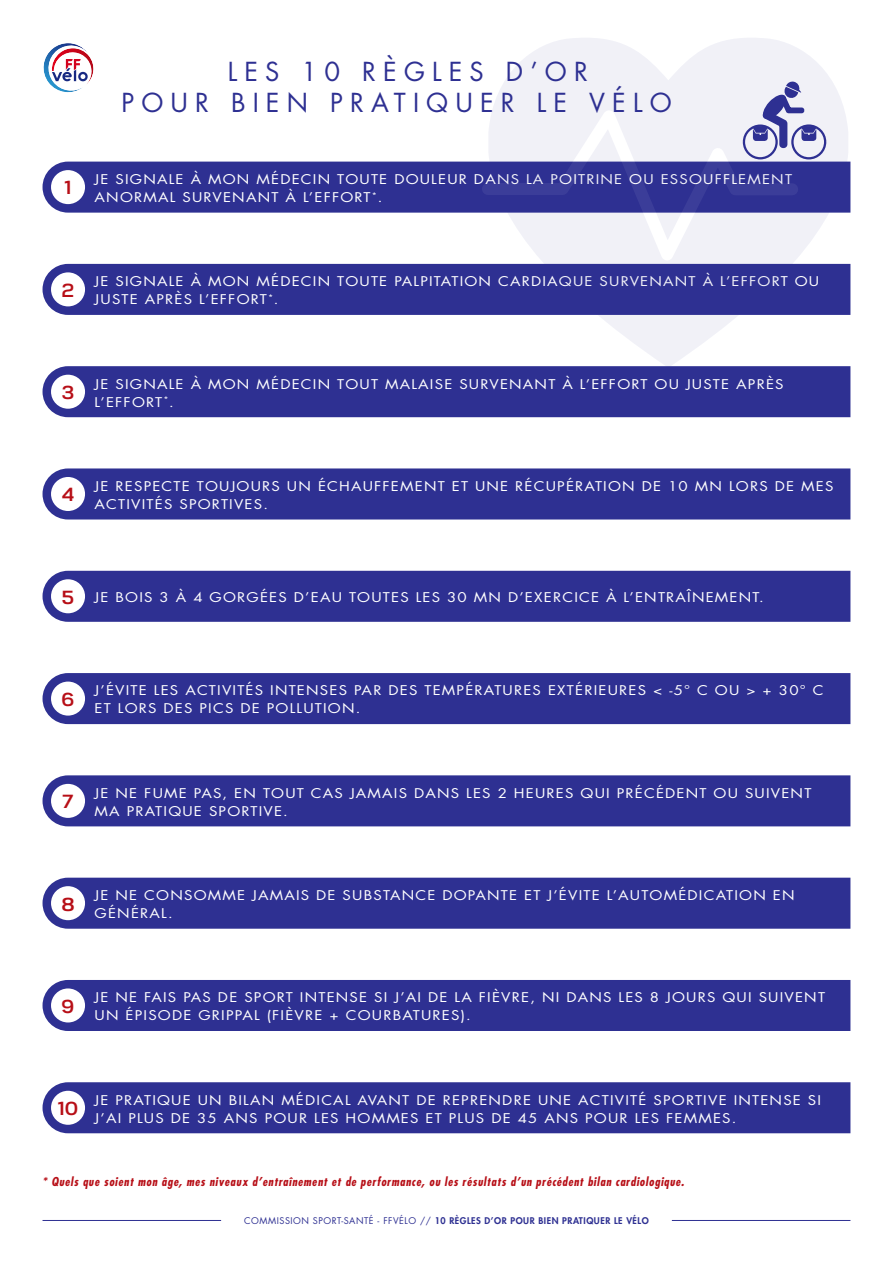
<style>
.page{position:relative;width:893px;height:1263px;background:#fff}
.page>*{position:absolute;margin:0;border:0;box-sizing:border-box;transform-origin:0 0}
.t1{font:25.5px/30.6px "Futura";letter-spacing:.28em;color:#2e3092}
.t2{font:700 19.5px "Corbert";color:#b70f17}
.t3{font:13.05px/18px "Futura";letter-spacing:.08em;color:#fff;scale:1.15 1}
.t4{font:italic 700 condensed 12px "Futura";color:#b70f17}
.t5{font:800 9px "Futura";letter-spacing:.06em;color:#2e3092}
.s1{font-family:"Corbert";font-weight:700;font-size:19.5px;color:#b70f17}
.s2{font-weight:400}
</style>
<div class="page">
<div style="left:43px;top:162px;width:807px;height:51px;background:#2e3092"></div>
<div style="left:51px;top:170px;width:34px;height:34px;background:#fff;border-radius:50%"></div>
<div style="left:43px;top:264px;width:807px;height:51px;background:#2e3092"></div>
<div style="left:51px;top:272px;width:34px;height:34px;background:#fff;border-radius:50%"></div>
<div style="left:43px;top:366px;width:807px;height:51px;background:#2e3092"></div>
<div style="left:51px;top:375px;width:34px;height:34px;background:#fff;border-radius:50%"></div>
<div style="left:43px;top:468px;width:807px;height:51px;background:#2e3092"></div>
<div style="left:51px;top:477px;width:34px;height:34px;background:#fff;border-radius:50%"></div>
<div style="left:43px;top:571px;width:807px;height:51px;background:#2e3092"></div>
<div style="left:51px;top:579px;width:34px;height:34px;background:#fff;border-radius:50%"></div>
<div style="left:43px;top:673px;width:807px;height:51px;background:#2e3092"></div>
<div style="left:51px;top:681px;width:34px;height:35px;background:#fff;border-radius:50%"></div>
<div style="left:43px;top:775px;width:807px;height:51px;background:#2e3092"></div>
<div style="left:51px;top:784px;width:34px;height:34px;background:#fff;border-radius:50%"></div>
<div style="left:43px;top:878px;width:807px;height:51px;background:#2e3092"></div>
<div style="left:51px;top:886px;width:34px;height:34px;background:#fff;border-radius:50%"></div>
<div style="left:43px;top:980px;width:807px;height:51px;background:#2e3092"></div>
<div style="left:51px;top:988px;width:34px;height:34px;background:#fff;border-radius:50%"></div>
<div style="left:43px;top:1082px;width:807px;height:51px;background:#2e3092"></div>
<div style="left:51px;top:1091px;width:34px;height:34px;background:#fff;border-radius:50%"></div>
<svg style="left:488px;top:38px;width:360px;height:330px"></svg>
<svg style="left:480px;top:91px;width:324px;height:192px"></svg>
<svg style="left:43px;top:43px;width:51px;height:50px"></svg>
<hr style="left:43px;top:1220px;width:178px;height:1px;background:#2e3092">
<hr style="left:672px;top:1220px;width:178px;height:1px;background:#2e3092">
<div style="left:791px;top:124px;width:35px;height:35px;border:2px solid #2e3092;border-radius:50%"></div>
<div style="left:743px;top:124px;width:35px;height:35px;border:2px solid #2e3092;border-radius:50%"></div>
<svg style="left:753px;top:82px;width:63px;height:67px"></svg>
<h1 class="t1" style="left:121px;top:59px;width:552px;text-indent:106px">LES 10 RÈGLES D’OR<br>POUR BIEN PRATIQUER LE VÉLO</h1>
<h2 class="t2" style="left:65px;top:176px;width:8px">1</h2>
<p class="t3" style="left:95px;top:171px;width:608px">JE SIGNALE À MON MÉDECIN TOUTE DOULEUR DANS LA POITRINE OU ESSOUFFLEMENT<br>ANORMAL SURVENANT À L’EFFORT<sup>*</sup>.</p>
<h2 class="t2" style="left:62px;top:279px;width:14px">2</h2>
<p class="t3" style="left:95px;top:273px;width:632px">JE SIGNALE À MON MÉDECIN TOUTE PALPITATION CARDIAQUE SURVENANT À L’EFFORT OU<br>JUSTE APRÈS L’EFFORT<sup>*</sup>.</p>
<h2 class="t2" style="left:62px;top:381px;width:14px">3</h2>
<p class="t3" style="left:95px;top:376px;width:601px">JE SIGNALE À MON MÉDECIN TOUT MALAISE SURVENANT À L’EFFORT OU JUSTE APRÈS<br>L’EFFORT<sup>*</sup>.</p>
<h2 class="t2" style="left:62px;top:483px;width:14px">4</h2>
<p class="t3" style="left:95px;top:478px;width:644px">JE RESPECTE TOUJOURS UN ÉCHAUFFEMENT ET UNE RÉCUPÉRATION DE 10 MN LORS DE MES<br>ACTIVITÉS SPORTIVES.</p>
<p class="t3" style="left:62px;top:589px;width:612px"><span class="s1">5</span> JE BOIS 3 À 4 GORGÉES D’EAU TOUTES LES 30 MN D’EXERCICE À L’ENTRAÎNEMENT.</p>
<h2 class="t2" style="left:62px;top:688px;width:14px">6</h2>
<p class="t3" style="left:95px;top:683px;width:635px">J’ÉVITE LES ACTIVITÉS INTENSES PAR DES TEMPÉRATURES EXTÉRIEURES &lt; -5° C OU &gt; + 30° C<br>ET LORS DES PICS DE POLLUTION.</p>
<h2 class="t2" style="left:62px;top:790px;width:13px">7</h2>
<p class="t3" style="left:95px;top:785px;width:625px">JE NE FUME PAS, EN TOUT CAS JAMAIS DANS LES 2 HEURES QUI PRÉCÉDENT OU SUIVENT<br>MA PRATIQUE SPORTIVE.</p>
<h2 class="t2" style="left:61px;top:892px;width:15px">8</h2>
<p class="t3" style="left:95px;top:887px;width:610px">JE NE CONSOMME JAMAIS DE SUBSTANCE DOPANTE ET J’ÉVITE L’AUTOMÉDICATION EN<br>GÉNÉRAL.</p>
<h2 class="t2" style="left:62px;top:995px;width:14px">9</h2>
<p class="t3" style="left:95px;top:989px;width:637px">JE NE FAIS PAS DE SPORT INTENSE SI J’AI DE LA FIÈVRE, NI DANS LES 8 JOURS QUI SUIVENT<br>UN ÉPISODE GRIPPAL (FIÈVRE + COURBATURES).</p>
<h2 class="t2" style="left:58px;top:1097px;width:22px">10</h2>
<p class="t3" style="left:95px;top:1092px;width:633px">JE PRATIQUE UN BILAN MÉDICAL AVANT DE REPRENDRE UNE ACTIVITÉ SPORTIVE INTENSE SI<br>J’AI PLUS DE 35 ANS POUR LES HOMMES ET PLUS DE 45 ANS POUR LES FEMMES.</p>
<p class="t4" style="left:43px;top:1176px;width:645px">* Quels que soient mon âge, mes niveaux d’entraînement et de performance, ou les résultats d’un précédent bilan cardiologique.</p>
<p class="t5" style="left:244px;top:1216px;width:406px"><span class="s2">COMMISSION SPORT-SANTÉ - FFVÉLO //</span> 10 RÈGLES D’OR POUR BIEN PRATIQUER LE VÉLO</p>
</div>
